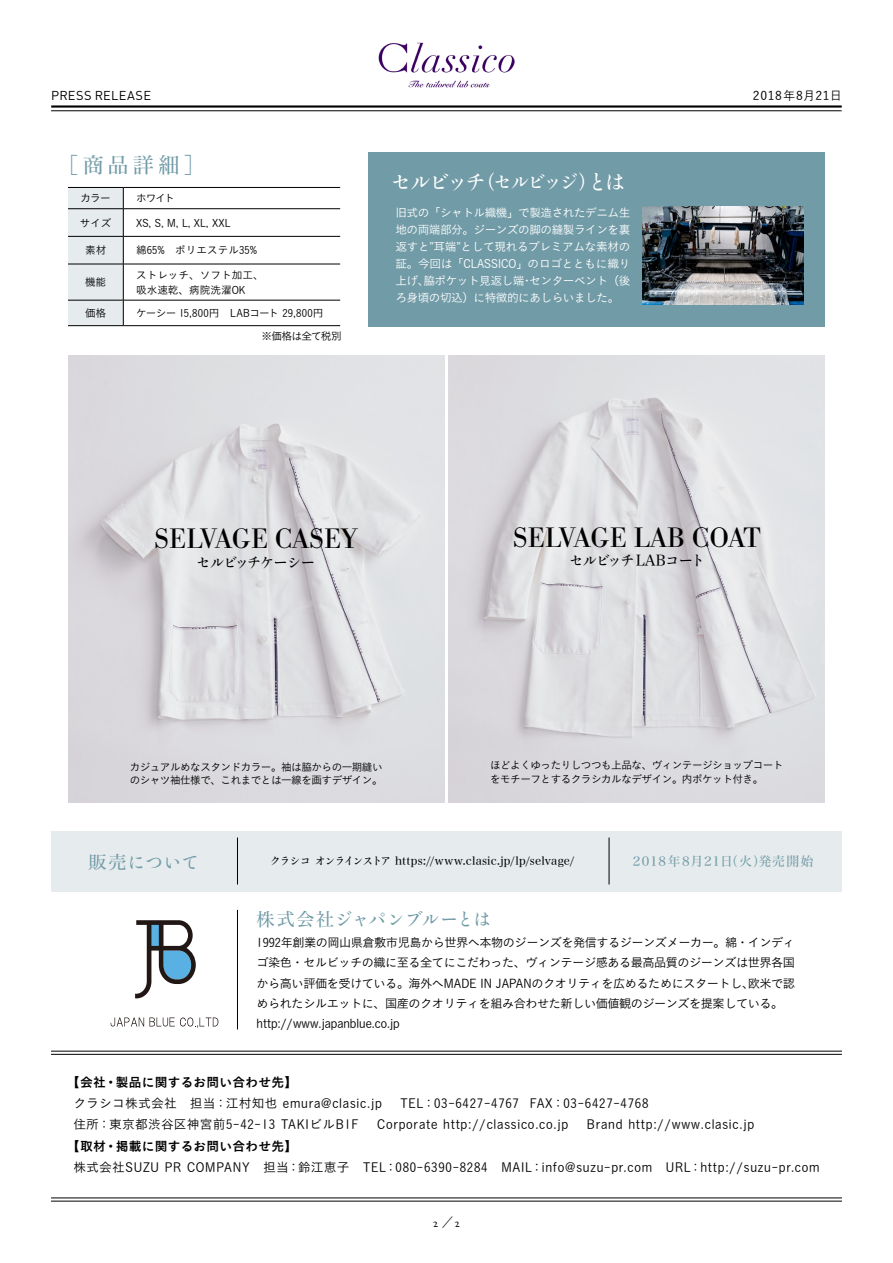
<style>
.page{position:relative;width:893px;height:1263px;background:#fff}
.page>*{position:absolute;margin:0;border:0;box-sizing:border-box;transform-origin:0 0}
.t1{font:27.6px "Bodoni BE";color:#000}
.t2{font:21.3px "Hira Min Std N W4";color:#719ba7}
.t3{font:21.3px "Yutuki 5 Go K Std W4";letter-spacing:-.13em;color:#fff}
.t4{font:19.2px "Yutuki 5 Go K Std W4";letter-spacing:-.14em;color:#fff}
.t5{font:19.2px "Hira Min Std N W4";color:#fff}
.t6{font:18px "Yutuki 5 Go K Std W4";letter-spacing:-.075em;color:#719ba7}
.t7{font:18px "Yutuki 5 Go K Std W4";letter-spacing:-.03em;color:#719ba7}
.t8{font:14.85px "Yutuki 5 Go K Std W4";letter-spacing:-.12em;color:#000}
.t9{font:12.75px "Koburina Go Std N W3";letter-spacing:.06em;color:#000}
.t10{font:12.75px "Koburina Go Std N W6";letter-spacing:.015em;color:#000}
.t11{font:12.75px "Koburina Go Std N W3";letter-spacing:.015em;color:#000}
.t12{font:12.75px "Hira Min Std N W4";letter-spacing:.065em;color:#719ba7}
.t13{font:12.75px "DIN";letter-spacing:.025em;color:#000}
.t14{font:12.75px "Koburina Go Std N W3";letter-spacing:.04em;color:#000}
.t15{font:12.75px "Hira Min Std N W4";letter-spacing:.09em;color:#719ba7}
.t16{font:12.75px "Garamond FB Text";color:#000}
.t17{font:12.15px/20.2px "Koburina Go Std N W3";letter-spacing:-.045em;color:#000;text-align:justify}
.t18{font:500 12.15px "Yu Go";letter-spacing:.055em;color:#000}
.t19{font:11.7px/17px "Koburina Go Std N W3";letter-spacing:-.045em;color:#fff;text-align:justify}
.t20{font:11.1px "Hira Min Std N W4";letter-spacing:.01em;color:#000}
.t21{font:10.65px/13.8px "Koburina Go Std N W3";letter-spacing:-.05em;color:#000}
.t22{font:10.65px/23.4px "Koburina Go Std N W3";color:#000}
.s1{font-family:"Hira Min Std N W4"}
.s2{font-size:21.3px}
.s3{font-family:"Yutuki 5 Go K Std W4"}
.s4{font-family:"Koburina Go Std N W1"}
</style>
<div class="page">
<hr style="left:51px;top:105px;width:791px;height:3px;background:#000">
<hr style="left:51px;top:1201px;width:791px;height:1px;background:#000">
<hr style="left:51px;top:1198px;width:791px;height:1px;background:#000">
<hr style="left:51px;top:1054px;width:791px;height:1px;background:#000">
<hr style="left:51px;top:1051px;width:791px;height:1px;background:#000">
<hr style="left:51px;top:111px;width:791px;height:1px;background:#000">
<img style="left:449px;top:355px;width:376px;height:448px">
<img style="left:379px;top:42px;width:135px;height:46px">
<div style="left:51px;top:831px;width:790px;height:61px;background:#e6ebed"></div>
<svg style="left:135px;top:920px;width:61px;height:78px"></svg>
<svg style="left:111px;top:1017px;width:107px;height:11px"></svg>
<hr style="left:237px;top:910px;width:1px;height:119px;background:#000">
<hr style="left:237px;top:837px;width:1px;height:47px;background:#000">
<hr style="left:609px;top:837px;width:1px;height:47px;background:#000">
<img style="left:68px;top:355px;width:376px;height:448px">
<div style="left:368px;top:152px;width:457px;height:174px;background:#719ba7"></div>
<img style="left:642px;top:207px;width:162px;height:98px">
<hr style="left:123px;top:187px;width:217px;height:1px;background:#000">
<hr style="left:123px;top:208px;width:217px;height:1px;background:#000">
<hr style="left:123px;top:236px;width:217px;height:1px;background:#000">
<hr style="left:123px;top:264px;width:217px;height:1px;background:#000">
<hr style="left:123px;top:300px;width:217px;height:1px;background:#000">
<svg style="left:68px;top:187px;width:56px;height:138px;background:#d9dee0"></svg>
<hr style="left:68px;top:325px;width:55px;height:1px;background:#000">
<hr style="left:123px;top:325px;width:217px;height:1px;background:#000">
<p class="t13" style="left:51px;top:88px;width:101px">PRESS RELEASE</p>
<h2 class="t2" style="left:57px;top:150px;width:149px">［商品詳細[</h2>
<p class="t21" style="left:136px;top:191px;width:40px">ホワイト</p>
<p class="t21" style="left:81px;top:191px;width:32px">カラー</p>
<p class="t21" style="left:80px;top:216px;width:33px">サイズ</p>
<p class="t21" style="left:85px;top:243px;width:23px">素材</p>
<p class="t21" style="left:85px;top:275px;width:23px">機能</p>
<p class="t21" style="left:85px;top:306px;width:23px">価格</p>
<p class="t21" style="left:136px;top:216px;width:96px">X S M,S, ,L, X L , X X L</p>
<p class="t22" style="left:136px;top:238px;width:122px">綿65%　ポリエステル35%</p>
<p class="t22" style="left:136px;top:263px;width:129px">ストレッチ、ソフト加工、</p>
<p class="t22" style="left:136px;top:278px;width:189px">吸水速乾、病院洗濯OK<br>ケーシー 15,800円　LABコート 29,800円</p>
<p class="t21" style="left:261px;top:329px;width:82px">※価格は全て税別</p>
<h3 class="t4" style="left:476px;top:171px;width:151px"><span class="s1">（</span>セルビッジ<span class="s2">とは</span></h3>
<h3 class="t5" style="left:578px;top:168px;width:21px">）</h3>
<h2 class="t3" style="left:391px;top:169px;width:97px">セルビッチ</h2>
<p class="t19" style="left:395px;top:204px;width:236px">旧式の「シャトル織機」で製造されたデニム生地の両端部分。ジーンズの脚の縫製ラインを裏返すと”耳端”として現れるプレミアムな素材の証。今回は「CLASSICO」のロゴとともに織り上げ脇ポケット見返し端センターベント（後</p>
<p class="t19" style="left:521px;top:272px;width:13px">・</p>
<p class="t19" style="left:395px;top:272px;width:225px;text-indent:22px">、<br>ろ身頃の切込）に特徴的にあしらいました。</p>
<p class="t18" style="left:753px;top:84px;width:91px">2018年 月8 21日</p>
<h1 class="t1" style="left:154px;top:523px;width:205px">SELVAGE CASEY</h1>
<p class="t8" style="left:197px;top:553px;width:120px">セルビッチケーシー</p>
<h1 class="t1" style="left:513px;top:521px;width:249px">SELVAGE LAB COAT</h1>
<p class="t8" style="left:569px;top:552px;width:138px">セルビッチ<span class="s1">LAB</span>コート</p>
<p class="t21" style="left:130px;top:759px;width:255px">カジュアルめなスタンドカラー。袖は脇からの一期縫いのシャツ袖仕様で、これまでとは一線を画すデザイン。</p>
<p class="t21" style="left:490px;top:758px;width:295px">ほどよくゆったりしつつも上品な、ヴィンテージショップコートをモチーフとするクラシカルなデザイン。内ポケット付き。</p>
<h3 class="t7" style="left:89px;top:851px;width:112px"><span class="s1">販売</span>について</h3>
<p class="t20" style="left:270px;top:853px;width:306px"><span class="s3">クラシコオンラインストア</span> https://www.clasic.jp/lp/selvage/</p>
<p class="t12" style="left:633px;top:852px;width:135px">2018年8月21 （日火）</p>
<p class="t15" style="left:759px;top:852px;width:56px">発売開始</p>
<h3 class="t6" style="left:257px;top:908px;width:236px"><span class="s1">株式会社</span>ジャパンブルーとは</h3>
<p class="t17" style="left:257px;top:932px;width:540px">1992年創業の岡山県倉敷市児島から世界へ本物のジーンズを発信するジーンズメーカー。綿・インディゴ染色・セルビッチの織に至る全てにこだわった、ヴィンテージ感ある最高品質のジーンズは世界各国から高い評価を受けている。海外へMADE IN JAPANのクオリティを広めるためにスタートし欧米で認</p>
<p class="t17" style="left:257px;top:973px;width:528px;text-align:left;text-indent:485px">、<br>められたシルエットに、国産のクオリティを組み合わせた新しい価値観のジーンズを提案している。http://www.japanblue.co j p.</p>
<p class="t10" style="left:67px;top:1072px;width:232px">【会社・製品に関するお問い合わせ先【</p>
<p class="t9" style="left:73px;top:1094px;width:447px">クラシコ株式会社　担当：江村知也 emura@clasic.jp 　TEL：03-6427-4767</p>
<p class="t9" style="left:530px;top:1094px;width:120px">FAX：03-6427-4768</p>
<p class="t11" style="left:73px;top:1115px;width:203px">住所：東京都渋谷区神宮前5-42-13</p>
<p class="t10" style="left:67px;top:1136px;width:232px">【取材・掲載に関するお問い合わせ先【</p>
<p class="t9" style="left:187px;top:1157px;width:634px">COMPANY　担当：鈴江恵子　TEL：080-6390-8284　MAIL：info@suzu-pr.com　URL：http://suzu-pr.com</p>
<p class="t9" style="left:281px;top:1115px;width:158px">TAKIビルB F1 　Corporate</p>
<p class="t9" style="left:443px;top:1115px;width:181px">http://classico.co.jp 　Brand</p>
<p class="t9" style="left:628px;top:1115px;width:127px">http://www.clasic.jp</p>
<p class="t14" style="left:73px;top:1157px;width:87px">株式会社SUZU</p>
<p class="t9" style="left:165px;top:1157px;width:18px">PR</p>
<p class="t16" style="left:433px;top:1216px;width:28px">2<span class="s4">／</span>2</p>
</div>
